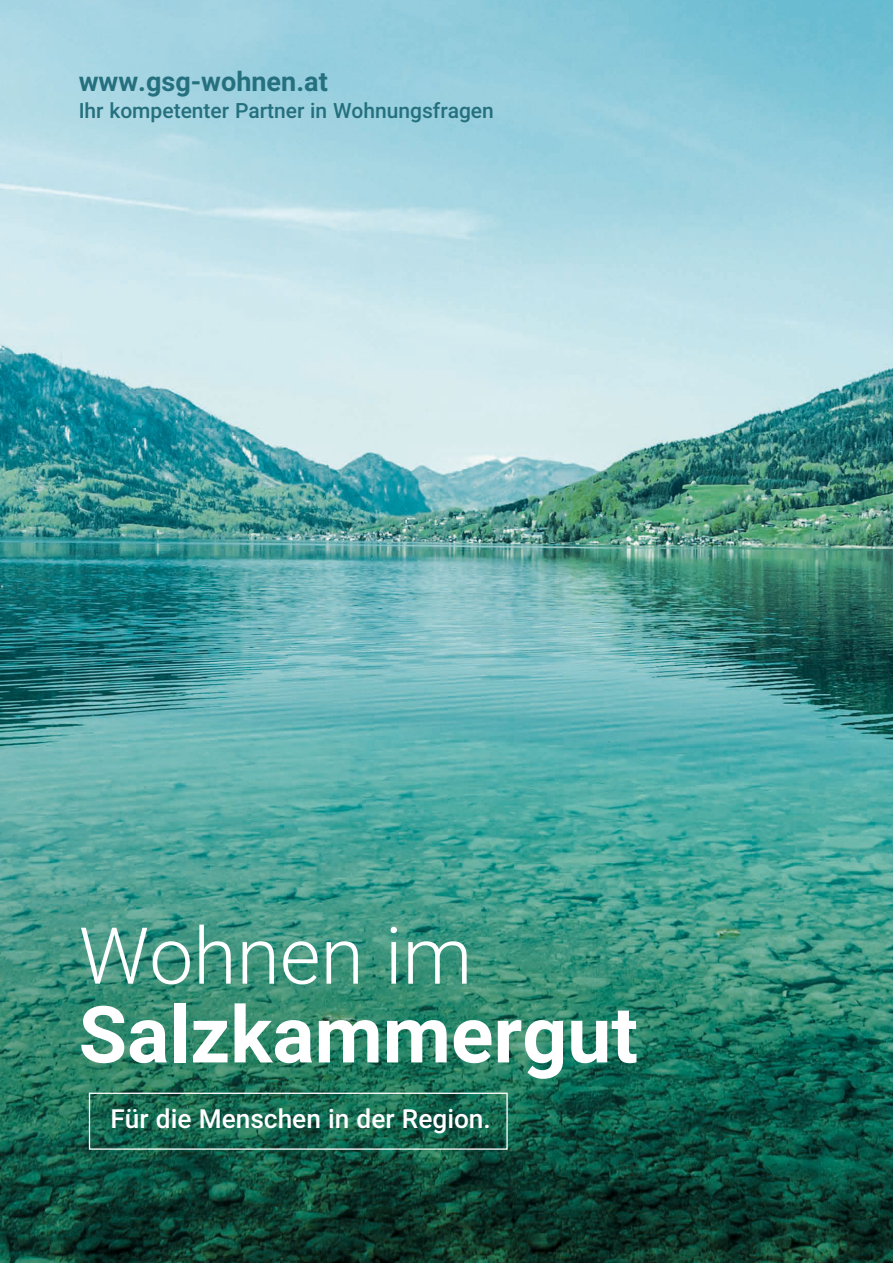
<style>
.page{position:relative;width:893px;height:1263px;background:#fff}
.page>*{position:absolute;margin:0;border:0;box-sizing:border-box;transform-origin:0 0}
.t1{font:700 78.75px "Roboto";color:#fff}
.t2{font:300 78.75px "Roboto";color:#fff}
.t3{font:700 27px "Roboto";color:#25707e}
.t4{font:500 26.25px "Roboto";color:#fff}
.t5{font:500 21px "Roboto";color:#25707e}
</style>
<div class="page">
<img style="left:0;top:0;width:893px;height:1263px">
<div style="left:89px;top:1092px;width:419px;height:58px;border:1px solid #fff"></div>
<p class="t3" style="left:79px;top:62px;width:251px">www.gsg-wohnen.at</p>
<p class="t5" style="left:79px;top:96px;width:417px">Ihr kompetenter Partner in Wohnungsfragen</p>
<h1 class="t2" style="left:79px;top:900px;width:395px">Wohnen im</h1>
<h1 class="t1" style="left:79px;top:979px;width:561px">Salzkammergut</h1>
<p class="t4" style="left:111px;top:1101px;width:382px">Für die Menschen in der Region.</p>
</div>
